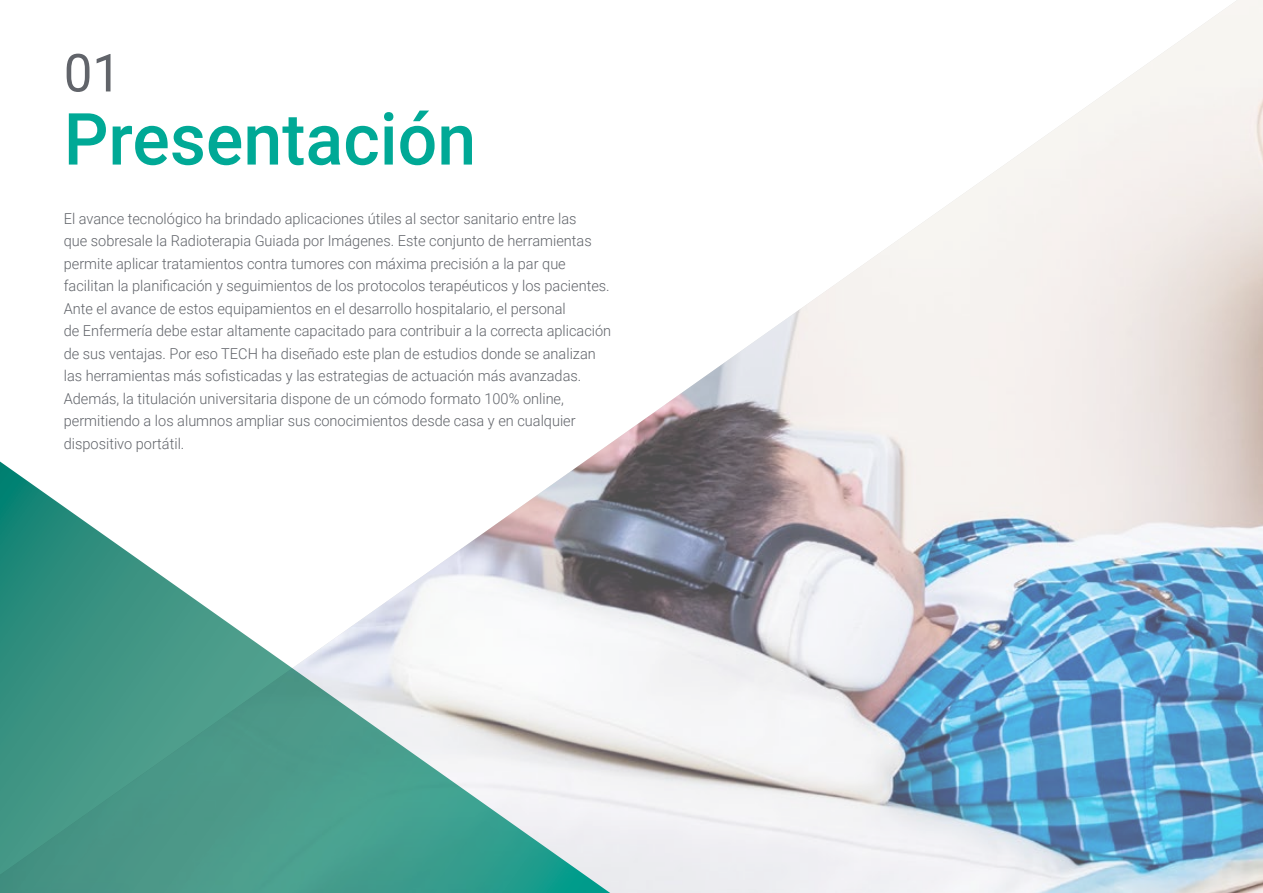
<style>
.page{position:relative;width:1263px;height:893px;background:#fff}
.page>*{position:absolute;margin:0;border:0;box-sizing:border-box;transform-origin:0 0}
.t1{font:500 72px "Roboto";color:#00a996}
.t2{font:52.5px "Roboto";color:#61646a}
.t3{font:300 15px/22.5px "Roboto";color:#61646a}
</style>
<div class="page">
<img style="left:607px;top:0;width:656px;height:893px">
<svg style="left:0;top:446px;width:640px;height:447px"></svg>
<h2 class="t2" style="left:64px;top:36px;width:59px">01</h2>
<h1 class="t1" style="left:64px;top:89px;width:414px">Presentación</h1>
<p class="t3" style="left:64px;top:207px;width:549px">El avance tecnológico ha brindado aplicaciones útiles al sector sanitario entre las<br>que sobresale la Radioterapia Guiada por Imágenes. Este conjunto de herramientas permite aplicar tratamientos contra tumores con máxima precisión a la par que facilitan la planificación y seguimientos de los protocolos terapéuticos y los pacientes.<br>Ante el avance de estos equipamientos en el desarrollo hospitalario, el personal<br>de Enfermería debe estar altamente capacitado para contribuir a la correcta aplicación de sus ventajas. Por eso TECH ha diseñado este plan de estudios donde se analizan las herramientas más sofisticadas y las estrategias de actuación más avanzadas.<br>Además, la titulación universitaria dispone de un cómodo formato 100% online, permitiendo a los alumnos ampliar sus conocimientos desde casa y en cualquier dispositivo portátil.</p>
</div>
